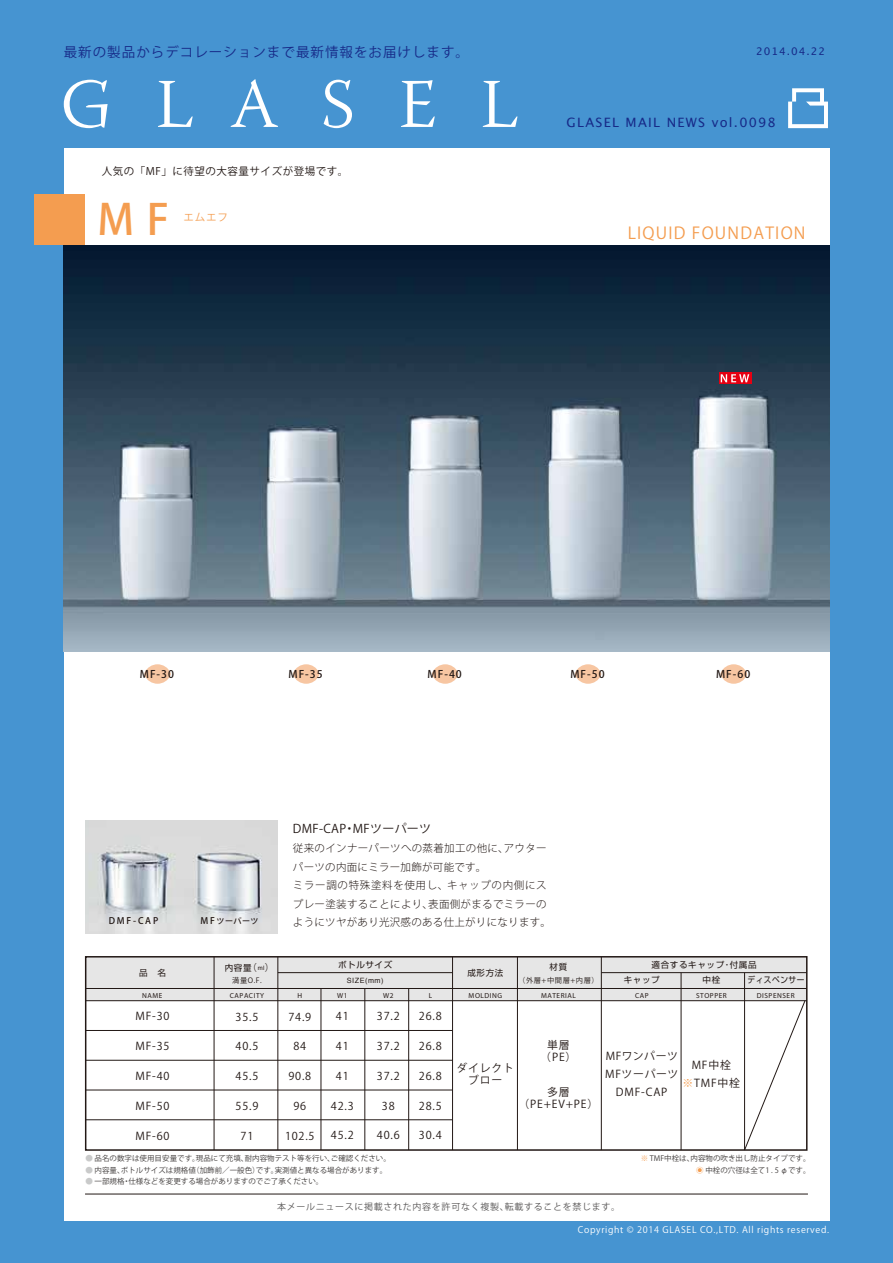
<style>
.page{position:relative;width:893px;height:1263px;background:#4694d1}
.page>*{position:absolute;margin:0;border:0;box-sizing:border-box;transform-origin:0 0}
.t1{font:500 42px "Koz Go Pro";color:#f49d50}
.t2{font:16.35px "Koz Go Pro";letter-spacing:.075em;color:#f49d50}
.t3{font:13.5px "Koz Go Pro";letter-spacing:.075em;color:#172a88}
.t4{font:12.9px "Lucida Grande";letter-spacing:.1em;color:#172a88}
.t5{font:12px "Koz Go Pro";letter-spacing:.025em;color:#221815}
.t6{font:10.95px/12px "Koz Go Pro";letter-spacing:.075em;color:#221815;text-align:center}
.t7{font:10.8px/18px "Koz Go Pro";letter-spacing:.075em;color:#221815;text-align:center}
.t8{font:300 10.5px/18.3px "Koz Go Pro";letter-spacing:.03em;color:#221815}
.t9{font:500 10.5px "Koz Go Pro";letter-spacing:.1em;color:#221815}
.t10{font:10.5px "Koz Go Pro";letter-spacing:.05em;color:#221815}
.t11{font:10.5px "Lucida Grande";letter-spacing:.1em;color:#172a88}
.t12{font:10.5px "Koz Go Pro";color:#f49d50}
.t13{font:9px "Koz Go Pro";letter-spacing:.075em;color:#fff}
.t14{font:9px "Koz Go Pro";letter-spacing:.075em;color:#595757}
.t15{font:500 9px "Koz Go Pro";letter-spacing:.2em;color:#221815}
.t16{font:8.55px "Shin Go Pro";letter-spacing:.075em;color:#221815}
.t17{font:8.55px "Shin Go Pro";letter-spacing:.075em;color:#221815;scale:.9 1}
.t18{font:500 8.1px "Koz Go Pro";letter-spacing:.05em;color:#221815}
.t19{font:7.5px/11.6px "Koz Go Pro";color:#3e3a39;text-align:right}
.t20{font:7.2px "Myriad Pro";letter-spacing:.075em;color:#221815}
.t21{font:7.2px "Koz Go Pr 6 N";letter-spacing:.075em;color:#221815}
.t22{font:7.2px "Helvetica";letter-spacing:.075em;color:#221815}
.s1{font-size:9px}
.s2{font-family:"Koz Go Pro";font-size:9.45px}
.s3{font-family:"Helvetica";font-size:6px}
.s4{color:#f49d50}
.s5{color:#c9caca}
.s6{font-family:"Gothic BBB Pro";font-weight:500}
</style>
<div class="page">
<div style="left:64px;top:148px;width:765px;height:1073px;background:#fff"></div>
<svg style="left:575px;top:664px;width:26px;height:20px"></svg>
<svg style="left:788px;top:88px;width:40px;height:40px"></svg>
<svg style="left:64px;top:80px;width:44px;height:48px"></svg>
<svg style="left:158px;top:81px;width:35px;height:46px"></svg>
<svg style="left:483px;top:81px;width:34px;height:46px"></svg>
<svg style="left:401px;top:80px;width:34px;height:47px"></svg>
<svg style="left:231px;top:79px;width:47px;height:48px"></svg>
<svg style="left:324px;top:80px;width:28px;height:48px"></svg>
<hr style="left:85px;top:1194px;width:723px;height:1px;background:#221815">
<div style="left:34px;top:194px;width:51px;height:51px;background:#f49d50"></div>
<img style="left:64px;top:245px;width:765px;height:406px">
<svg style="left:432px;top:664px;width:26px;height:20px"></svg>
<svg style="left:293px;top:664px;width:26px;height:20px"></svg>
<svg style="left:144px;top:664px;width:27px;height:20px"></svg>
<svg style="left:720px;top:664px;width:27px;height:20px"></svg>
<svg style="left:719px;top:373px;width:32px;height:11px"></svg>
<svg style="left:721px;top:374px;width:28px;height:8px"></svg>
<div style="left:86px;top:957px;width:721px;height:44px;background:#e6e6e6"></div>
<div style="left:85px;top:956px;width:722px;height:195px;border:2px solid #221815"></div>
<hr style="left:214px;top:957px;width:1px;height:193px;background:#221815">
<hr style="left:277px;top:957px;width:1px;height:193px;background:#221815">
<hr style="left:321px;top:988px;width:1px;height:162px;background:#221815">
<hr style="left:364px;top:988px;width:1px;height:162px;background:#221815">
<hr style="left:408px;top:988px;width:1px;height:162px;background:#221815">
<hr style="left:452px;top:957px;width:1px;height:193px;background:#221815">
<hr style="left:517px;top:957px;width:1px;height:193px;background:#221815">
<hr style="left:601px;top:957px;width:1px;height:193px;background:#221815">
<hr style="left:681px;top:973px;width:1px;height:177px;background:#221815">
<hr style="left:744px;top:973px;width:1px;height:177px;background:#221815">
<hr style="left:278px;top:972px;width:175px;height:1px;background:#221815">
<hr style="left:601px;top:972px;width:206px;height:1px;background:#221815">
<hr style="left:86px;top:988px;width:721px;height:1px;background:#221815">
<hr style="left:86px;top:1000px;width:721px;height:1px;background:#221815">
<hr style="left:85px;top:1030px;width:367px;height:1px;background:#221815">
<hr style="left:85px;top:1060px;width:367px;height:1px;background:#221815">
<hr style="left:85px;top:1090px;width:367px;height:1px;background:#221815">
<hr style="left:85px;top:1119px;width:367px;height:1px;background:#221815">
<svg style="left:744px;top:1000px;width:62px;height:151px"></svg>
<img style="left:86px;top:821px;width:192px;height:112px">
<h3 class="t3" style="left:64px;top:43px;width:407px">最新の製品からデコレーションまで最新情報をお届けします。</h3>
<h3 class="t11" style="left:756px;top:45px;width:71px">2014.04.22</h3>
<h3 class="t10" style="left:102px;top:164px;width:248px">人気の「MF」に待望の大容量サイズが登場です。</h3>
<h1 class="t1" style="left:98px;top:192px;width:73px">M F</h1>
<h3 class="t12" style="left:184px;top:211px;width:46px">エムエフ</h3>
<h3 class="t4" style="left:567px;top:115px;width:211px">GLASEL MAIL NEWS vol.0098</h3>
<h2 class="t2" style="left:628px;top:223px;width:179px">LIQUID FOUNDATION</h2>
<h3 class="t9" style="left:140px;top:668px;width:36px">MF-30</h3>
<h3 class="t9" style="left:288px;top:668px;width:36px">MF-35</h3>
<h3 class="t9" style="left:428px;top:668px;width:36px">MF-40</h3>
<h3 class="t9" style="left:570px;top:668px;width:36px">MF-50</h3>
<h3 class="t9" style="left:716px;top:668px;width:36px">MF-60</h3>
<p class="t15" style="left:109px;top:915px;width:51px">DMF-CAP</p>
<p class="t18" style="left:200px;top:915px;width:60px"><span class="s1">MF</span> ツーパーツ</p>
<h3 class="t5" style="left:293px;top:820px;width:140px">DMF-CAP・MFツーパーツ</h3>
<h3 class="t8" style="left:293px;top:839px;width:260px">従来のインナーパーツへの蒸着加工の他に、アウターパーツの内面にミラー加飾が可能です。<br>ミラー調の特殊塗料を使用し、キャップの内側にスプレー塗装することにより、表面側がまるでミラーのようにツヤがあり光沢感のある仕上がりになります。</h3>
<p class="t16" style="left:139px;top:966px;width:28px">品　名</p>
<p class="t20" style="left:142px;top:991px;width:22px">NAME</p>
<h3 class="t7" style="left:136px;top:1008px;width:36px">MF-30</h3>
<h3 class="t7" style="left:136px;top:1037px;width:36px">MF-35</h3>
<h3 class="t7" style="left:136px;top:1067px;width:36px">MF-40</h3>
<h3 class="t7" style="left:136px;top:1097px;width:36px">MF-50</h3>
<h3 class="t7" style="left:136px;top:1127px;width:36px">MF-60</h3>
<p class="t16" style="left:225px;top:960px;width:51px">内容量<span class="s2">（</span><span class="s3">ml</span><span class="s2">）</span></p>
<p class="t16" style="left:338px;top:957px;width:56px">ボトルサイズ</p>
<p class="t20" style="left:230px;top:991px;width:36px">CAPACITY</p>
<p class="t20" style="left:298px;top:991px;width:6px">H</p>
<p class="t16" style="left:550px;top:960px;width:19px">材質</p>
<p class="t16" style="left:652px;top:957px;width:106px">適合するキャップ・付属品</p>
<p class="t20" style="left:541px;top:991px;width:36px">MATERIAL</p>
<p class="t16" style="left:467px;top:966px;width:37px">成形方法</p>
<p class="t20" style="left:469px;top:991px;width:35px">MOLDING</p>
<p class="t17" style="left:747px;top:973px;width:65px">ディスペンサー</p>
<p class="t20" style="left:757px;top:991px;width:39px">DISPENSER</p>
<p class="t16" style="left:624px;top:973px;width:37px">キャップ</p>
<p class="t20" style="left:635px;top:991px;width:15px">CAP</p>
<p class="t16" style="left:703px;top:973px;width:19px">中栓</p>
<p class="t20" style="left:696px;top:991px;width:32px">STOPPER</p>
<p class="t21" style="left:232px;top:976px;width:31px">満量O.F.</p>
<p class="t22" style="left:347px;top:975px;width:38px">SIZE(mm)</p>
<p class="t21" style="left:518px;top:976px;width:82px">（外層+中間層+内層）</p>
<p class="t20" style="left:337px;top:991px;width:12px">W1</p>
<p class="t20" style="left:383px;top:991px;width:12px">W2</p>
<p class="t20" style="left:429px;top:991px;width:5px">L</p>
<h3 class="t7" style="left:236px;top:1008px;width:24px">35.5</h3>
<h3 class="t7" style="left:236px;top:1037px;width:24px">40.5</h3>
<h3 class="t7" style="left:236px;top:1067px;width:24px">45.5</h3>
<h3 class="t7" style="left:236px;top:1097px;width:24px">55.9</h3>
<h3 class="t7" style="left:241px;top:1127px;width:14px">71</h3>
<h3 class="t7" style="left:288px;top:1008px;width:24px">74.9</h3>
<h3 class="t7" style="left:293px;top:1037px;width:14px">84</h3>
<h3 class="t7" style="left:288px;top:1067px;width:24px">90.8</h3>
<h3 class="t7" style="left:293px;top:1097px;width:14px">96</h3>
<h3 class="t7" style="left:285px;top:1127px;width:31px">102.5</h3>
<h3 class="t7" style="left:336px;top:1008px;width:14px">41</h3>
<h3 class="t7" style="left:336px;top:1037px;width:14px">41</h3>
<h3 class="t7" style="left:336px;top:1067px;width:14px">41</h3>
<h3 class="t7" style="left:331px;top:1097px;width:24px">42.3</h3>
<h3 class="t7" style="left:331px;top:1127px;width:24px">45.2</h3>
<h3 class="t7" style="left:377px;top:1008px;width:24px">37.2</h3>
<h3 class="t7" style="left:377px;top:1037px;width:24px">37.2</h3>
<h3 class="t7" style="left:377px;top:1067px;width:24px">37.2</h3>
<h3 class="t7" style="left:382px;top:1097px;width:14px">38</h3>
<h3 class="t7" style="left:377px;top:1127px;width:24px">40.6</h3>
<h3 class="t7" style="left:419px;top:1008px;width:24px">26.8</h3>
<h3 class="t7" style="left:419px;top:1037px;width:24px">26.8</h3>
<h3 class="t7" style="left:419px;top:1067px;width:24px">26.8</h3>
<h3 class="t7" style="left:419px;top:1097px;width:24px">28.5</h3>
<h3 class="t7" style="left:419px;top:1127px;width:24px">30.4</h3>
<h3 class="t6" style="left:456px;top:1062px;width:59px">ダイレクトブロー</h3>
<h3 class="t6" style="left:540px;top:1039px;width:38px">単層（PE）</h3>
<h3 class="t6" style="left:518px;top:1086px;width:81px">多層（PE+EV+PE）</h3>
<h3 class="t7" style="left:605px;top:1047px;width:75px">MFワンパーツ<br>MFツーパーツ<br>DMF-CAP</h3>
<h3 class="t7" style="left:683px;top:1056px;width:59px">MF中栓<span class="s4">※</span>TMF中栓</h3>
<p class="t19" style="left:85px;top:1153px;width:307px"><span class="s5">●</span> 品名の数字は使用目安量です。現品にて充填、耐内容物テスト等を行い、ご確認ください。</p>
<p class="t19" style="left:85px;top:1164px;width:303px"><span class="s5">●</span> 内容量、ボトルサイズは規格値（加飾前／一般色）です。実測値と異なる場合があります。</p>
<p class="t19" style="left:85px;top:1176px;width:239px"><span class="s5">●</span> 一部規格・仕様などを変更する場合がありますのでご了承ください。</p>
<p class="t14" style="left:277px;top:1201px;width:345px">本メールニュースに掲載された内容を許可なく複製、転載することを禁じます。</p>
<p class="t19" style="left:641px;top:1153px;width:171px"><span class="s4">※</span> TMF中栓は、内容物の吹き出し防止タイプです。<span class="s4">◉</span> 中栓の穴径は全て1 . 5 <span class="s6">φ</span>です。</p>
<p class="t13" style="left:578px;top:1224px;width:253px">Copyright © 2014 GLASEL CO.,LTD. All rights reserved.</p>
</div>
